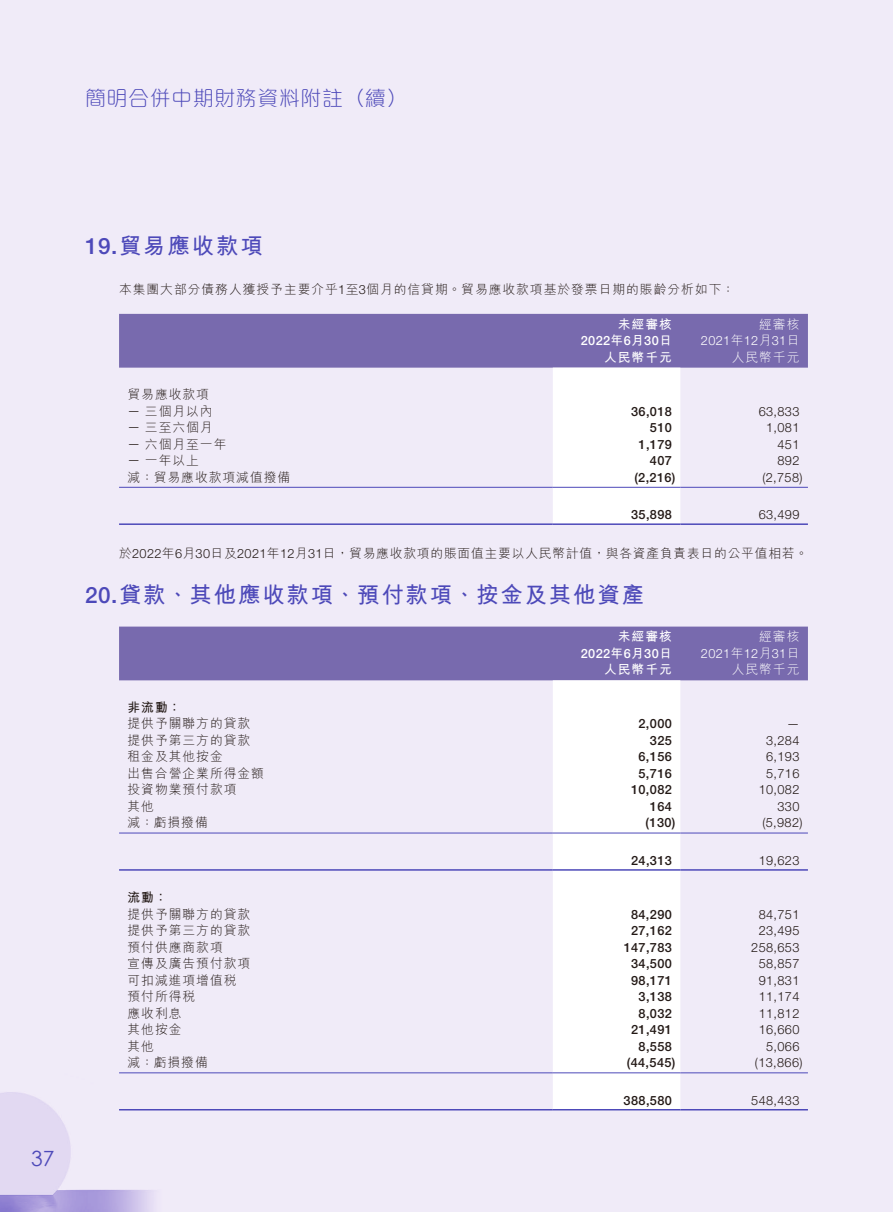
<style>
.page{position:relative;width:893px;height:1212px;background:#fff}
.page>*{position:absolute;margin:0;border:0;box-sizing:border-box;transform-origin:0 0}
.t1{font:700 22.5px "M Hei HK";letter-spacing:.08em;color:#4d49b9}
.t2{font:300 21px "M Elle HK";letter-spacing:.025em;color:#4d49b9}
.t3{font:21px "Century Gothic";color:#4d49b9}
.t4{font:300 12.75px "M Hei HK";letter-spacing:.08em;color:#231916}
.t5{font:300 12.75px "Helvetica Neue LT Std";letter-spacing:.03em;color:#231916}
.t6{font:500 12.75px "Helvetica Neue LT Std";letter-spacing:.03em;color:#231916}
.t7{font:300 12.75px "Helvetica Neue LT Std";letter-spacing:.03em;color:#fff}
.t8{font:500 12.75px "Helvetica Neue LT Std";letter-spacing:.03em;color:#fff}
.t9{font:700 12.75px "M Hei HK";letter-spacing:.08em;color:#fff}
.t10{font:300 12.75px "M Hei HK";letter-spacing:.08em;color:#fff}
.t11{font:700 12.75px "M Hei HK";color:#231916}
.s1{font-family:"Helvetica Neue LT Std";font-weight:500}
.s2{font-family:"Helvetica Neue LT Std"}
.s3{font-family:"M Hei HK";font-weight:700}
.s4{font-family:"M Hei HK"}
</style>
<div class="page">
<svg style="left:119px;top:314px;width:689px;height:209px;background:#d2cce5"></svg>
<hr style="left:119px;top:487px;width:434px;height:1px;background:#4d49b9">
<hr style="left:553px;top:487px;width:127px;height:1px;background:#4d49b9">
<hr style="left:680px;top:487px;width:128px;height:1px;background:#4d49b9">
<hr style="left:119px;top:523px;width:434px;height:2px;background:#4d49b9">
<hr style="left:553px;top:523px;width:127px;height:2px;background:#4d49b9">
<hr style="left:680px;top:523px;width:128px;height:2px;background:#4d49b9">
<div style="left:119px;top:627px;width:689px;height:53px;background:#786aae"></div>
<svg style="left:553px;top:680px;width:127px;height:394px"></svg>
<hr style="left:119px;top:833px;width:434px;height:1px;background:#4d49b9">
<hr style="left:553px;top:833px;width:127px;height:1px;background:#4d49b9">
<hr style="left:680px;top:833px;width:128px;height:1px;background:#4d49b9">
<hr style="left:119px;top:869px;width:434px;height:2px;background:#4d49b9">
<hr style="left:553px;top:869px;width:127px;height:2px;background:#4d49b9">
<hr style="left:680px;top:869px;width:128px;height:2px;background:#4d49b9">
<hr style="left:119px;top:1072px;width:434px;height:1px;background:#4d49b9">
<hr style="left:553px;top:1072px;width:127px;height:1px;background:#4d49b9">
<hr style="left:680px;top:1072px;width:128px;height:1px;background:#4d49b9">
<hr style="left:119px;top:1109px;width:434px;height:1px;background:#4d49b9">
<hr style="left:553px;top:1109px;width:127px;height:1px;background:#4d49b9">
<hr style="left:680px;top:1109px;width:128px;height:1px;background:#4d49b9">
<h2 class="t2" style="left:85px;top:88px;width:324px">簡明合併中期財務資料附註（續(</h2>
<h2 class="t3" style="left:31px;top:1144px;width:25px">37</h2>
<h1 class="t1" style="left:85px;top:229px;width:179px"><span class="s1">19.</span>貿易應收款項</h1>
<p class="t4" style="left:119px;top:283px;width:617px">本集團大部分債務人獲授予主要介乎 至<span class="s2">1 3</span>個月的信貸期。貿易應收款項基於發票日期的賬齡分析如下：</p>
<p class="t9" style="left:618px;top:315px;width:55px">未經審核</p>
<p class="t10" style="left:759px;top:318px;width:42px">經審核</p>
<p class="t8" style="left:581px;top:333px;width:93px">2022<span class="s3">年 月</span>6 30<span class="s3">日</span></p>
<p class="t7" style="left:701px;top:333px;width:100px">2021<span class="s4">年</span>12<span class="s4">月</span>31<span class="s4">日</span></p>
<p class="t9" style="left:604px;top:348px;width:69px">人民幣千元</p>
<p class="t10" style="left:732px;top:351px;width:69px">人民幣千元</p>
<p class="t4" style="left:128px;top:388px;width:83px">貿易應收款項</p>
<p class="t4" style="left:128px;top:404px;width:87px"><span class="s2">—</span> 三個月以內</p>
<p class="t6" style="left:631px;top:403px;width:42px">36,018</p>
<p class="t5" style="left:759px;top:403px;width:42px">63,833</p>
<p class="t4" style="left:128px;top:421px;width:87px"><span class="s2">—</span> 三至六個月</p>
<p class="t6" style="left:650px;top:420px;width:23px">510</p>
<p class="t5" style="left:766px;top:420px;width:35px">1,081</p>
<p class="t4" style="left:128px;top:437px;width:100px"><span class="s2">—</span> 六個月至一年</p>
<p class="t6" style="left:639px;top:436px;width:35px">1,179</p>
<p class="t5" style="left:777px;top:436px;width:23px">451</p>
<p class="t4" style="left:128px;top:454px;width:73px"><span class="s2">—</span> 一年以上</p>
<p class="t6" style="left:650px;top:453px;width:23px">407</p>
<p class="t5" style="left:777px;top:453px;width:23px">892</p>
<p class="t4" style="left:128px;top:470px;width:164px">減：貿易應收款項減值撥備</p>
<p class="t6" style="left:634px;top:469px;width:43px">)2,216(</p>
<p class="t5" style="left:762px;top:469px;width:42px">)2,758(</p>
<p class="t6" style="left:631px;top:507px;width:42px">35,898</p>
<p class="t4" style="left:119px;top:546px;width:690px">於<span class="s2">2022</span>年 月<span class="s2">6 30</span>日及<span class="s2">2021</span>年<span class="s2">12</span>月<span class="s2">31</span>日，貿易應收款項的賬面值主要以人民幣計值，與各資產負責表日的公平值相若。</p>
<h1 class="t1" style="left:85px;top:578px;width:561px"><span class="s1">20.</span>貸款、其他應收款項、預付款項、按金及其他資產</h1>
<p class="t10" style="left:759px;top:630px;width:42px">經審核</p>
<p class="t5" style="left:759px;top:507px;width:42px">63,499</p>
<p class="t9" style="left:618px;top:627px;width:55px">未經審核</p>
<p class="t8" style="left:581px;top:646px;width:93px">2022<span class="s3">年 月</span>6 30<span class="s3">日</span></p>
<p class="t7" style="left:701px;top:646px;width:100px">2021<span class="s4">年</span>12<span class="s4">月</span>31<span class="s4">日</span></p>
<p class="t9" style="left:604px;top:660px;width:69px">人民幣千元</p>
<p class="t10" style="left:732px;top:663px;width:69px">人民幣千元</p>
<p class="t11" style="left:128px;top:698px;width:55px">非流動：</p>
<p class="t4" style="left:128px;top:717px;width:124px">提供予關聯方的貸款</p>
<p class="t6" style="left:638px;top:716px;width:35px">2,000</p>
<p class="t5" style="left:787px;top:715px;width:14px">—</p>
<p class="t4" style="left:128px;top:733px;width:124px">提供予第三方的貸款</p>
<p class="t6" style="left:650px;top:733px;width:23px">325</p>
<p class="t5" style="left:766px;top:732px;width:35px">3,284</p>
<p class="t4" style="left:128px;top:750px;width:97px">租金及其他按金</p>
<p class="t6" style="left:638px;top:749px;width:35px">6,156</p>
<p class="t5" style="left:766px;top:749px;width:35px">6,193</p>
<p class="t4" style="left:128px;top:766px;width:138px">出售合營企業所得金額</p>
<p class="t6" style="left:638px;top:766px;width:35px">5,716</p>
<p class="t5" style="left:766px;top:765px;width:35px">5,716</p>
<p class="t4" style="left:128px;top:783px;width:110px">投資物業預付款項</p>
<p class="t6" style="left:631px;top:782px;width:42px">10,082</p>
<p class="t5" style="left:759px;top:782px;width:42px">10,082</p>
<p class="t4" style="left:128px;top:799px;width:28px">其他</p>
<p class="t6" style="left:650px;top:799px;width:23px">164</p>
<p class="t5" style="left:777px;top:798px;width:23px">330</p>
<p class="t4" style="left:128px;top:816px;width:82px">減：虧損撥備</p>
<p class="t6" style="left:646px;top:815px;width:31px">)130(</p>
<p class="t5" style="left:762px;top:815px;width:42px">)5,982(</p>
<p class="t6" style="left:631px;top:853px;width:42px">24,313</p>
<p class="t5" style="left:759px;top:852px;width:42px">19,623</p>
<p class="t11" style="left:128px;top:888px;width:41px">流動：</p>
<p class="t4" style="left:128px;top:907px;width:124px">提供予關聯方的貸款</p>
<p class="t6" style="left:631px;top:906px;width:42px">84,290</p>
<p class="t5" style="left:759px;top:906px;width:42px">84,751</p>
<p class="t4" style="left:128px;top:924px;width:124px">提供予第三方的貸款</p>
<p class="t6" style="left:631px;top:923px;width:42px">27,162</p>
<p class="t5" style="left:759px;top:923px;width:42px">23,495</p>
<p class="t4" style="left:128px;top:940px;width:97px">預付供應商款項</p>
<p class="t6" style="left:624px;top:939px;width:50px">147,783</p>
<p class="t5" style="left:751px;top:939px;width:50px">258,653</p>
<p class="t4" style="left:128px;top:957px;width:124px">宣傳及廣告預付款項</p>
<p class="t6" style="left:631px;top:956px;width:42px">34,500</p>
<p class="t5" style="left:759px;top:956px;width:42px">58,857</p>
<p class="t4" style="left:128px;top:973px;width:110px">可扣減進項增值稅</p>
<p class="t6" style="left:631px;top:972px;width:42px">98,171</p>
<p class="t5" style="left:759px;top:972px;width:42px">91,831</p>
<p class="t4" style="left:128px;top:990px;width:69px">預付所得稅</p>
<p class="t6" style="left:639px;top:989px;width:35px">3,138</p>
<p class="t5" style="left:759px;top:989px;width:42px">11,174</p>
<p class="t4" style="left:128px;top:1006px;width:55px">應收利息</p>
<p class="t6" style="left:639px;top:1005px;width:35px">8,032</p>
<p class="t5" style="left:759px;top:1005px;width:42px">11,812</p>
<p class="t4" style="left:128px;top:1023px;width:55px">其他按金</p>
<p class="t6" style="left:631px;top:1022px;width:42px">21,491</p>
<p class="t5" style="left:759px;top:1022px;width:42px">16,660</p>
<p class="t4" style="left:128px;top:1039px;width:28px">其他</p>
<p class="t6" style="left:639px;top:1038px;width:35px">8,558</p>
<p class="t5" style="left:766px;top:1038px;width:35px">5,066</p>
<p class="t4" style="left:128px;top:1056px;width:82px">減：虧損撥備</p>
<p class="t6" style="left:627px;top:1055px;width:50px">)44,545(</p>
<p class="t5" style="left:755px;top:1055px;width:49px">)13,866(</p>
<p class="t6" style="left:624px;top:1092px;width:50px">388,580</p>
<p class="t5" style="left:751px;top:1092px;width:50px">548,433</p>
</div>
